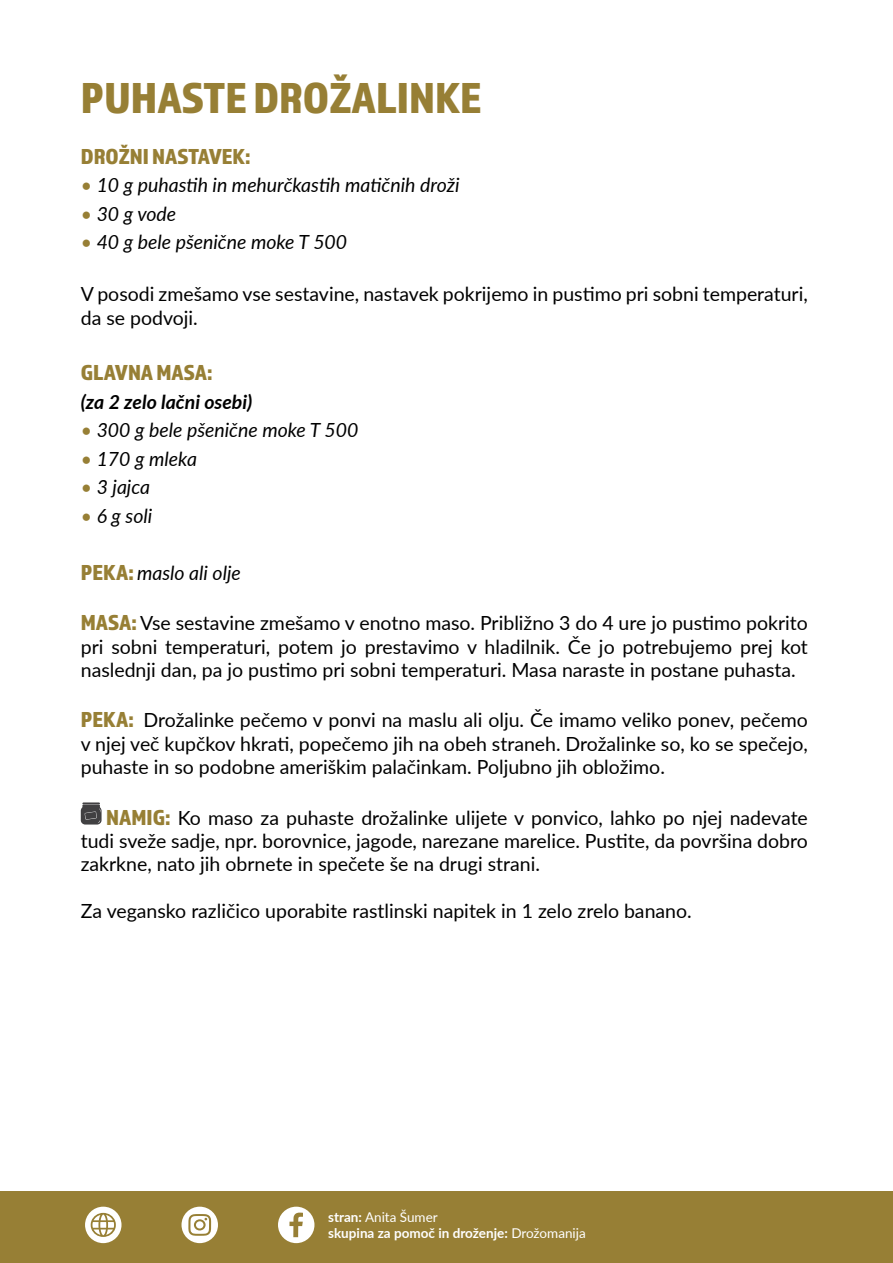
<style>
.page{position:relative;width:893px;height:1263px;background:#fff}
.page>*{position:absolute;margin:0;border:0;box-sizing:border-box;transform-origin:0 0}
.t1{font:45px "Almaq Refined";color:#977f35}
.t2{font:22.5px "Almaq Refined";color:#977f35}
.t3{font:19.5px/23.4px "Lato";color:#000;text-align:justify}
.t4{font:italic 19.5px "Lato";color:#000}
.t5{font:italic 700 19.5px "Lato";color:#000}
.t6{font:700 13.5px/16.2px "Lato";color:#fff}
.s1{color:#977f35}
.s2{font-family:"Almaq Refined";font-style:normal;font-size:22.5px;color:#977f35}
.s3{font-family:"Almaq Refined";font-size:22.5px;color:#977f35}
.s4{font-weight:400}
</style>
<div class="page">
<hr style="left:82px;top:802px;width:18px;height:3px;background:#414042">
<svg style="left:81px;top:805px;width:21px;height:19px"></svg>
<div style="left:0;top:1191px;width:893px;height:72px;background:#977f35"></div>
<div style="left:182px;top:1207px;width:36px;height:36px;background:#fff;border-radius:50%"></div>
<svg style="left:188px;top:1214px;width:23px;height:22px"></svg>
<div style="left:278px;top:1207px;width:36px;height:36px;background:#fff;border-radius:50%"></div>
<svg style="left:289px;top:1212px;width:14px;height:25px"></svg>
<div style="left:85px;top:1207px;width:36px;height:36px;background:#fff;border-radius:50%"></div>
<svg style="left:91px;top:1213px;width:25px;height:24px"></svg>
<h1 class="t1" style="left:81px;top:71px;width:402px">PUHASTE DROŽALINKE</h1>
<p class="t2" style="left:81px;top:143px;width:171px">DROŽNI NASTAVEK:</p>
<p class="t4" style="left:81px;top:171px;width:380px"><span class="s1">•</span> 10 g puhastih in mehurčkastih matičnih droži</p>
<p class="t4" style="left:81px;top:200px;width:97px"><span class="s1">•</span> 30 g vode</p>
<p class="t4" style="left:81px;top:228px;width:268px"><span class="s1">•</span> 40 g bele pšenične moke T 500</p>
<p class="t3" style="left:81px;top:282px;width:728px">V posodi zmešamo vse sestavine, nastavek pokrijemo in pustimo pri sobni temperaturi, da se podvoji.</p>
<p class="t2" style="left:81px;top:359px;width:133px">GLAVNA MASA:</p>
<p class="t5" style="left:81px;top:387px;width:173px">(za 2 zelo lačni osebi)</p>
<p class="t4" style="left:81px;top:416px;width:279px"><span class="s1">•</span> 300 g bele pšenične moke T 500</p>
<p class="t4" style="left:81px;top:445px;width:118px"><span class="s1">•</span> 170 g mleka</p>
<p class="t4" style="left:81px;top:473px;width:71px"><span class="s1">•</span> 3 jajca</p>
<p class="t4" style="left:81px;top:502px;width:73px"><span class="s1">•</span> 6 g soli</p>
<p class="t4" style="left:81px;top:559px;width:162px"><span class="s2">PEKA:</span> maslo ali olje</p>
<p class="t3" style="left:81px;top:610px;width:729px"><span class="s3">MASA:</span> Vse sestavine zmešamo v enotno maso. Približno 3 do 4 ure jo pustimo pokrito pri sobni temperaturi, potem jo prestavimo v hladilnik. Če jo potrebujemo prej kot naslednji dan, pa jo pustimo pri sobni temperaturi. Masa naraste in postane puhasta.</p>
<p class="t3" style="left:81px;top:708px;width:729px"><span class="s3">PEKA:</span> Drožalinke pečemo v ponvi na maslu ali olju. Če imamo veliko ponev, pečemo v njej več kupčkov hkrati, popečemo jih na obeh straneh. Drožalinke so, ko se spečejo, puhaste in so podobne ameriškim palačinkam. Poljubno jih obložimo.</p>
<p class="t3" style="left:81px;top:805px;width:729px;text-indent:25px"><span class="s3">NAMIG:</span> Ko maso za puhaste drožalinke ulijete v ponvico, lahko po njej nadevate tudi sveže sadje, npr. borovnice, jagode, narezane marelice. Pustite, da površina dobro zakrkne, nato jih obrnete in spečete še na drugi strani.</p>
<p class="t3" style="left:81px;top:898px;width:612px">Za vegansko različico uporabite rastlinski napitek in 1 zelo zrelo banano.</p>
<p class="t6" style="left:328px;top:1208px;width:259px">stran: <span class="s4">Anita Šumer<br></span>skupina za pomoč in droženje: <span class="s4">Drožomanija</span></p>
</div>
